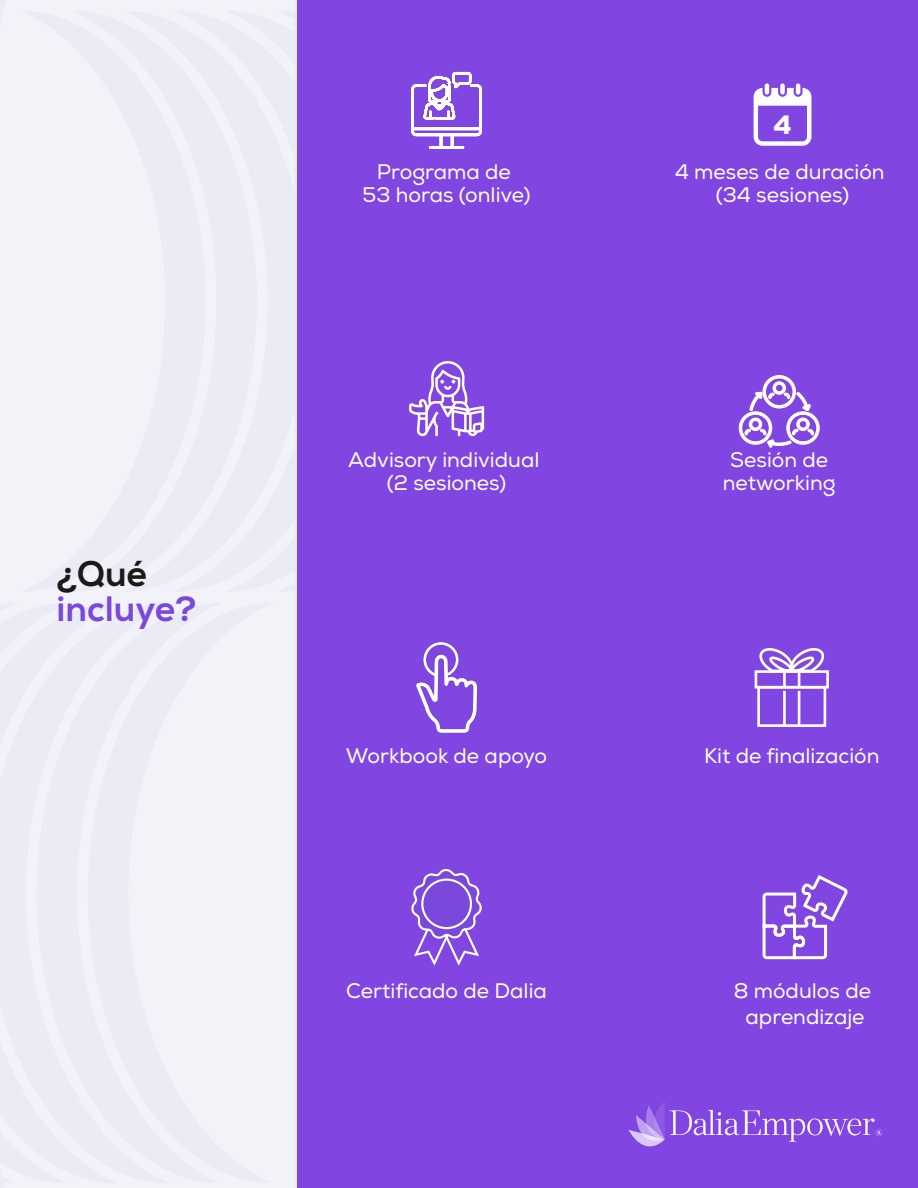
<style>
.page{position:relative;width:918px;height:1188px;background:#fff}
.page>*{position:absolute;margin:0;border:0;box-sizing:border-box;transform-origin:0 0}
.t1{font:800 35.25px "Nexa";color:#7a48da}
.t2{font:800 35.25px "Nexa";color:#1a1a1a}
.t3{font:800 27px "Nexa";color:#fff}
.t4{font:21px/23.1px "Nexa";color:#fff;text-align:center}
</style>
<div class="page">
<div style="left:298px;top:0;width:620px;height:1188px;background:#8146e1"></div>
<div style="left:0;top:0;width:294px;height:1188px;background:#f2f2f9"></div>
<div style="left:429px;top:146px;width:35px;height:3px;border:1px solid #fff"></div>
<svg style="left:411px;top:72px;width:71px;height:75px"></svg>
<svg style="left:409px;top:361px;width:75px;height:75px"></svg>
<svg style="left:754px;top:83px;width:57px;height:63px"></svg>
<svg style="left:738px;top:375px;width:82px;height:73px"></svg>
<div style="left:755px;top:670px;width:74px;height:19px;border:3px solid #fff"></div>
<div style="left:757px;top:686px;width:69px;height:41px;border:3px solid #fff"></div>
<svg style="left:758px;top:648px;width:68px;height:39px"></svg>
<hr style="left:798px;top:691px;width:2px;height:35px;background:#fff">
<hr style="left:783px;top:691px;width:3px;height:35px;background:#fff">
<svg style="left:762px;top:875px;width:86px;height:85px"></svg>
<svg style="left:411px;top:869px;width:71px;height:97px"></svg>
<svg style="left:416px;top:642px;width:61px;height:91px"></svg>
<svg style="left:628px;top:1102px;width:254px;height:44px"></svg>
<h1 class="t2" style="left:56px;top:552px;width:92px">¿Qué</h1>
<h1 class="t1" style="left:56px;top:588px;width:142px">incluye?</h1>
<p class="t4" style="left:363px;top:161px;width:170px">Programa de<br>53 horas (onlive)</p>
<p class="t4" style="left:348px;top:449px;width:193px">Advisory individual (2 sesiones)</p>
<p class="t4" style="left:346px;top:744px;width:203px">Workbook de apoyo</p>
<p class="t4" style="left:346px;top:980px;width:202px">Certificado de Dalia</p>
<p class="t3" style="left:773px;top:107px;width:20px">4</p>
<p class="t4" style="left:675px;top:161px;width:211px">4 meses de duración (34 sesiones)</p>
<p class="t4" style="left:723px;top:449px;width:115px">Sesión de networking</p>
<p class="t4" style="left:704px;top:744px;width:177px">Kit de finalización</p>
<p class="t4" style="left:734px;top:978px;width:139px;line-height:25.8px">8 módulos de aprendizaje</p>
</div>
